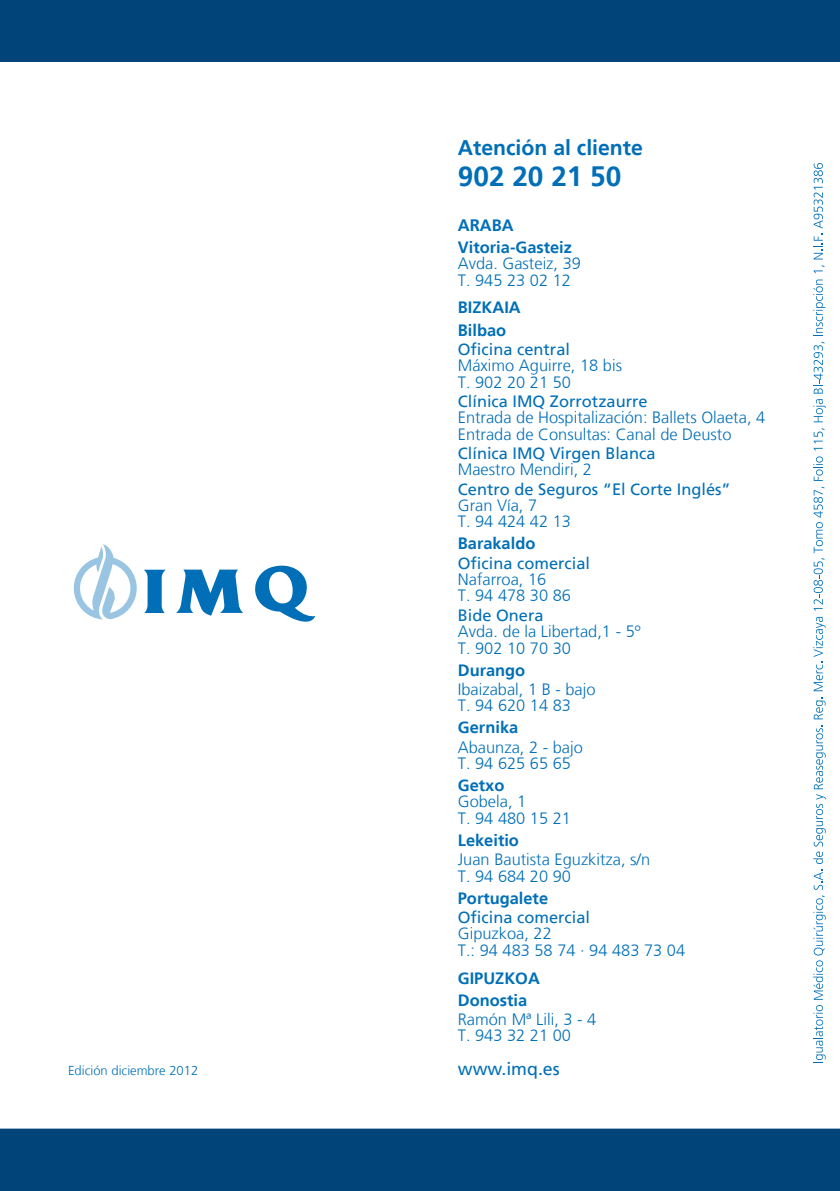
<style>
.page{position:relative;width:840px;height:1191px;background:#fff}
.page>*{position:absolute;margin:0;border:0;box-sizing:border-box;transform-origin:0 0}
.t1{font:700 28px "Frutiger LT";color:#006fb7}
.t2{font:700 21.2px "Frutiger LT";color:#006fb7}
.t3{font:17.8px "Frutiger LT";color:#006fb7}
.t4{font:300 16.4px/16.4px "Frutiger LT";color:#006fb7}
.t5{font:16.4px "Frutiger LT";color:#006fb7}
.t6{font:700 16.4px/22px "Frutiger LT";color:#006fb7}
.t7{font:300 13px "Frutiger LT";color:#006fb7}
.s1{font-size:16.6px}
</style>
<div class="page">
<div style="left:0;top:0;width:839px;height:1191px;background:#00447a"></div>
<div style="left:0;top:62px;width:839px;height:1066px;background:#fff"></div>
<svg style="left:73px;top:544px;width:64px;height:75px;background:#d8e8f3"></svg>
<svg style="left:252px;top:565px;width:63px;height:59px;background:#97c4e1"></svg>
<svg style="left:144px;top:569px;width:21px;height:44px"></svg>
<svg style="left:176px;top:569px;width:67px;height:46px;background:#65a8d3"></svg>
<svg style="left:813px;top:697px;width:12px;height:22px"></svg>
<svg style="left:812px;top:617px;width:13px;height:74px"></svg>
<svg style="left:812px;top:428px;width:12px;height:183px;background:#d7e8f3"></svg>
<svg style="left:812px;top:399px;width:13px;height:23px"></svg>
<svg style="left:813px;top:342px;width:11px;height:51px"></svg>
<svg style="left:812px;top:279px;width:13px;height:57px"></svg>
<svg style="left:813px;top:265px;width:11px;height:8px"></svg>
<svg style="left:813px;top:234px;width:9px;height:25px"></svg>
<svg style="left:813px;top:163px;width:9px;height:65px"></svg>
<svg style="left:812px;top:1005px;width:13px;height:57px"></svg>
<svg style="left:812px;top:725px;width:13px;height:274px;background:#d8e8f3"></svg>
<p class="t2" style="left:457px;top:136px;width:186px">Atención al cliente</p>
<h1 class="t1" style="left:457px;top:160px;width:165px">902 20 21 50</h1>
<p class="t6" style="left:457px;top:214px;width:116px"><span class="s1">AR</span>ABA<br>Vitoria-Gasteiz</p>
<p class="t4" style="left:457px;top:256px;width:125px">Avda. Gasteiz, 39<br>T. 945 23 02 12</p>
<p class="t6" style="left:457px;top:297px;width:64px">BIZKAIA<br>Bilbao</p>
<p class="t5" style="left:457px;top:339px;width:114px">Oficina central</p>
<p class="t4" style="left:457px;top:357px;width:166px">Máximo Aguirre, 18 bis<br>T. 902 20 21 50</p>
<p class="t5" style="left:457px;top:391px;width:191px">Clínica IMQ Zorrotzaurre</p>
<p class="t4" style="left:457px;top:409px;width:309px">Entrada de Hospitalización: Ballets Olaeta, 4<br>Entrada de Consultas: Canal de Deusto</p>
<p class="t5" style="left:457px;top:443px;width:199px">Clínica IMQ Virgen Blanca</p>
<p class="t4" style="left:457px;top:461px;width:135px">Maestro Mendiri, 2</p>
<p class="t5" style="left:457px;top:479px;width:274px">Centro de Seguros “El Corte Inglés”</p>
<p class="t4" style="left:457px;top:497px;width:115px">Gran Vía, 7<br>T. 94 424 42 13</p>
<p class="t6" style="left:457px;top:533px;width:79px">Barakaldo</p>
<p class="t5" style="left:457px;top:553px;width:134px">Oficina comercial</p>
<p class="t4" style="left:457px;top:571px;width:115px">Nafarroa, 16<br>T. 94 478 30 86</p>
<p class="t5" style="left:457px;top:605px;width:87px">Bide Onera</p>
<p class="t4" style="left:457px;top:623px;width:184px">Avda. de la Libertad,1 - 5º<br>T. 902 10 70 30</p>
<p class="t6" style="left:457px;top:659px;width:69px">Durango</p>
<p class="t4" style="left:457px;top:681px;width:139px">Ibaizabal, 1 B - bajo<br>T. 94 620 14 83</p>
<p class="t6" style="left:457px;top:716px;width:62px">Gernika</p>
<p class="t4" style="left:457px;top:739px;width:126px">Abaunza, 2 - bajo<br>T. 94 625 65 65</p>
<p class="t6" style="left:457px;top:774px;width:48px">Getxo</p>
<p class="t4" style="left:457px;top:794px;width:115px">Gobela, 1<br>T. 94 480 15 21</p>
<p class="t6" style="left:457px;top:829px;width:63px">Lekeitio</p>
<p class="t4" style="left:457px;top:851px;width:194px">Juan Bautista Eguzkitza, s/n<br>T. 94 684 20 90</p>
<p class="t6" style="left:457px;top:887px;width:92px">Portugalete</p>
<p class="t5" style="left:457px;top:907px;width:134px">Oficina comercial</p>
<p class="t4" style="left:457px;top:925px;width:229px">Gipuzkoa, 22<br>T.: 94 483 58 74 · 94 483 73 04</p>
<p class="t6" style="left:457px;top:967px;width:84px">GIPUZKOA<br>Donostia</p>
<p class="t4" style="left:457px;top:1011px;width:140px">Ramón Mª Lili, 3 - 4<br>T. 943 32 21 00</p>
<p class="t7" style="left:68px;top:1063px;width:132px">Edición diciembre 2012</p>
<p class="t3" style="left:457px;top:1058px;width:103px">www.imq.es</p>
</div>
